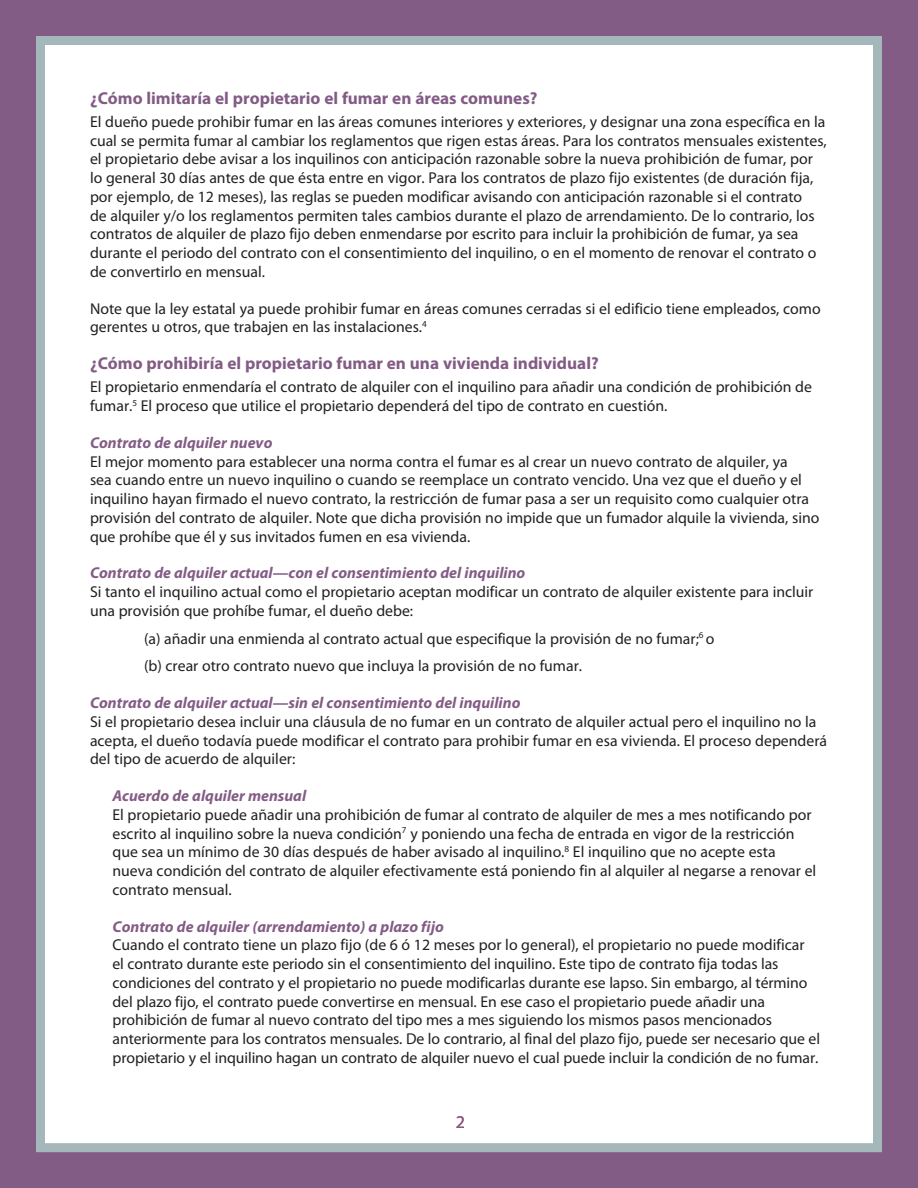
<style>
.page{position:relative;width:918px;height:1188px;background:#835c85}
.page>*{position:absolute;margin:0;border:0;box-sizing:border-box;transform-origin:0 0}
.t1{font:18px "Myriad Pro";color:#835c85}
.question{font:700 17.25px "Myriad Pro";color:#835c85}
.answer{font:15.75px/18.8px "Myriad Pro";color:#231f20}
.answer_3{font:15.75px/18.8px "Myriad Pro";letter-spacing:-.005em;color:#231f20}
.s1{font-weight:700;font-style:italic;color:#835c85}
</style>
<div class="page">
<div style="left:36px;top:36px;width:846px;height:1116px;background:#fff;border:9px solid #a4b7ba"></div>
<p class="question" style="left:90px;top:86px;width:449px">¿Cómo limitaría el propietario el fumar en áreas comunes?</p>
<p class="answer" style="left:90px;top:112px;width:738px">El dueño puede prohibir fumar en las áreas comunes interiores y exteriores, y designar una zona específica en la cual se permita fumar al cambiar los reglamentos que rigen estas áreas. Para los contratos mensuales existentes, el propietario debe avisar a los inquilinos con anticipación razonable sobre la nueva prohibición de fumar, por lo general 30 días antes de que ésta entre en vigor. Para los contratos de plazo fijo existentes (de duración fija, por ejemplo, de 12 meses), las reglas se pueden modificar avisando con anticipación razonable si el contrato<br>de alquiler y/o los reglamentos permiten tales cambios durante el plazo de arrendamiento. De lo contrario, los contratos de alquiler de plazo fijo deben enmendarse por escrito para incluir la prohibición de fumar, ya sea durante el periodo del contrato con el consentimiento del inquilino, o en el momento de renovar el contrato o de convertirlo en mensual.</p>
<p class="answer" style="left:90px;top:299px;width:732px">Note que la ley estatal ya puede prohibir fumar en áreas comunes cerradas si el edificio tiene empleados, como gerentes u otros, que trabajen en las instalaciones.<sup>4</sup></p>
<p class="question" style="left:90px;top:352px;width:510px">¿Cómo prohibiría el propietario fumar en una vivienda individual?</p>
<p class="answer" style="left:90px;top:377px;width:724px">El propietario enmendaría el contrato de alquiler con el inquilino para añadir una condición de prohibición de fumar.<sup>5</sup> El proceso que utilice el propietario dependerá del tipo de contrato en cuestión.</p>
<p class="answer" style="left:90px;top:433px;width:731px"><span class="s1">Contrato de alquiler nuevo<br></span>El mejor momento para establecer una norma contra el fumar es al crear un nuevo contrato de alquiler, ya<br>sea cuando entre un nuevo inquilino o cuando se reemplace un contrato vencido. Una vez que el dueño y el inquilino hayan firmado el nuevo contrato, la restricción de fumar pasa a ser un requisito como cualquier otra provisión del contrato de alquiler. Note que dicha provisión no impide que un fumador alquile la vivienda, sino que prohíbe que él y sus invitados fumen en esa vivienda.</p>
<p class="answer" style="left:90px;top:563px;width:725px"><span class="s1">Contrato de alquiler actual—con el consentimiento del inquilino<br></span>Si tanto el inquilino actual como el propietario aceptan modificar un contrato de alquiler existente para incluir una provisión que prohíbe fumar, el dueño debe:</p>
<p class="answer" style="left:144px;top:629px;width:572px">(a) añadir una enmienda al contrato actual que especifique la provisión de no fumar;<sup>6</sup> o</p>
<p class="answer" style="left:144px;top:656px;width:440px">(b) crear otro contrato nuevo que incluya la provisión de no fumar.</p>
<p class="answer" style="left:90px;top:693px;width:739px"><span class="s1">Contrato de alquiler actual—sin el consentimiento del inquilino<br></span>Si el propietario desea incluir una cláusula de no fumar en un contrato de alquiler actual pero el inquilino no la acepta, el dueño todavía puede modificar el contrato para prohibir fumar en esa vivienda. El proceso dependerá del tipo de acuerdo de alquiler:</p>
<p class="answer_3" style="left:112px;top:786px;width:705px"><span class="s1">Acuerdo de alquiler mensual<br></span>El propietario puede añadir una prohibición de fumar al contrato de alquiler de mes a mes notificando por escrito al inquilino sobre la nueva condición<sup>7</sup> y poniendo una fecha de entrada en vigor de la restricción que sea un mínimo de 30 días después de haber avisado al inquilino.<sup>8</sup> El inquilino que no acepte esta nueva condición del contrato de alquiler efectivamente está poniendo fin al alquiler al negarse a renovar el contrato mensual.</p>
<p class="answer_3" style="left:112px;top:917px;width:709px"><span class="s1">Contrato de alquiler (arrendamiento) a plazo fijo<br></span>Cuando el contrato tiene un plazo fijo (de 6 ó 12 meses por lo general), el propietario no puede modificar<br>el contrato durante este periodo sin el consentimiento del inquilino. Este tipo de contrato fija todas las condiciones del contrato y el propietario no puede modificarlas durante ese lapso. Sin embargo, al término del plazo fijo, el contrato puede convertirse en mensual. En ese caso el propietario puede añadir una prohibición de fumar al nuevo contrato del tipo mes a mes siguiendo los mismos pasos mencionados anteriormente para los contratos mensuales. De lo contrario, al final del plazo fijo, puede ser necesario que el propietario y el inquilino hagan un contrato de alquiler nuevo el cual puede incluir la condición de no fumar.</p>
<p class="t1" style="left:456px;top:1111px;width:11px">2</p>
</div>
